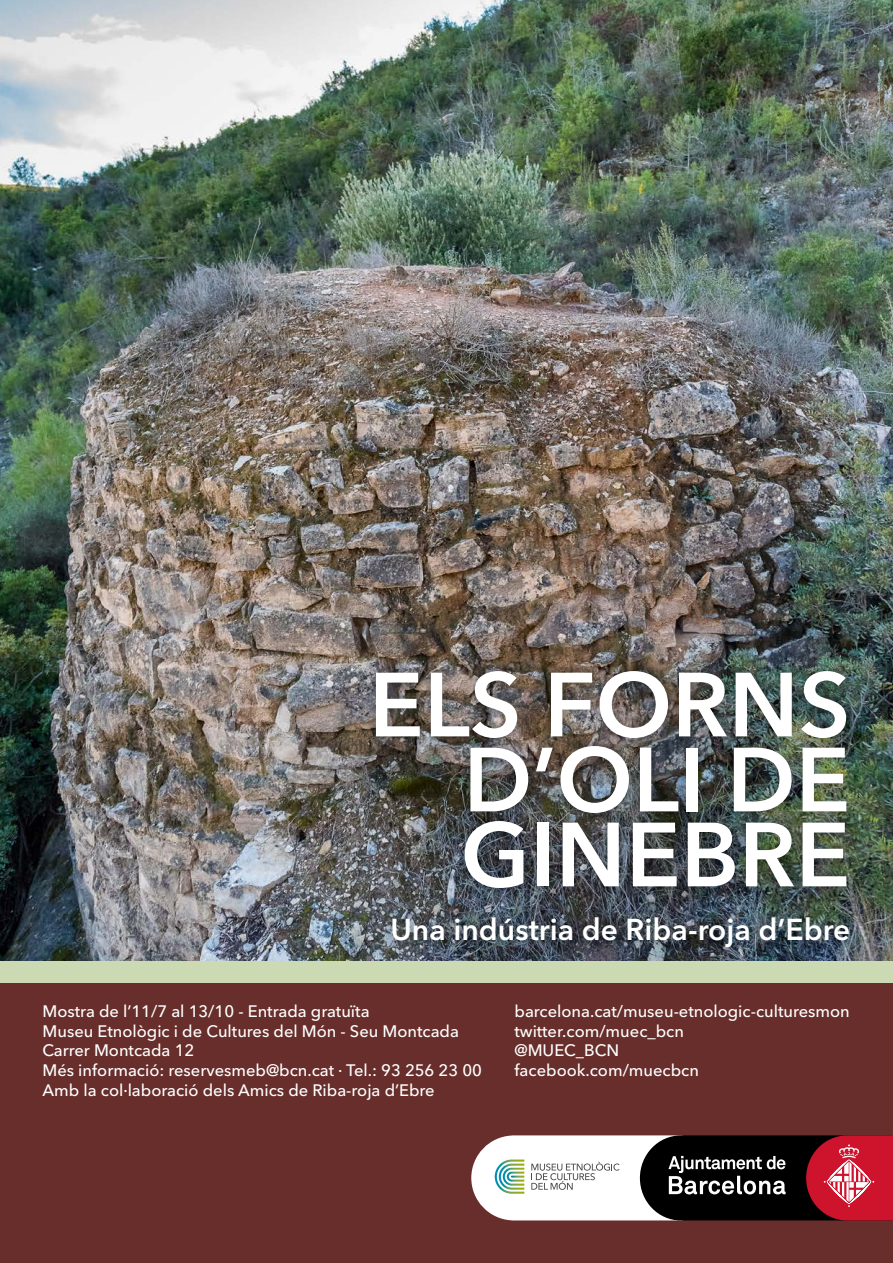
<style>
.page{position:relative;width:893px;height:1263px;background:#fff}
.page>*{position:absolute;margin:0;border:0;box-sizing:border-box;transform-origin:0 0}
.t1{font:600 90px/75px "Avenir Next LT Pro";color:#fff;text-align:justify}
.t2{font:600 30px "Avenir Next LT Pro";color:#fff}
.t3{font:500 16.5px/19.8px "Avenir Next LT Pro";color:#fff}
</style>
<div class="page">
<img style="left:0;top:0;width:893px;height:962px">
<div style="left:0;top:972px;width:893px;height:291px;background:#672e2b"></div>
<div style="left:366px;top:662px;width:492px;height:294px;background:#000;opacity:.4"></div>
<div style="left:0;top:962px;width:893px;height:21px;background:#cbdab3"></div>
<svg style="left:471px;top:1135px;width:422px;height:85px;background:#947679"></svg>
<h1 class="t1" style="left:461px;top:667px;width:391px;text-indent:-92px">ELS FORNS D’OLI DE GINEBRE</h1>
<h2 class="t2" style="left:390px;top:912px;width:461px">Una indústria de Riba-roja d’Ebre</h2>
<p class="t3" style="left:43px;top:1001px;width:441px">Mostra de l’11/7 al 13/10 - Entrada gratuïta<br>Museu Etnològic i de Cultures del Món - Seu Montcada Carrer Montcada 12<br>Més informació: reservesmeb@bcn.cat · Tel.: 93 256 23 00<br>Amb la col·laboració dels Amics de Riba-roja d’Ebre</p>
<p class="t3" style="left:514px;top:1001px;width:337px">barcelona.cat/museu-etnologic-culturesmon twitter.com/muec_bcn<br>@MUEC_BCN<br>facebook.com/muecbcn</p>
</div>
